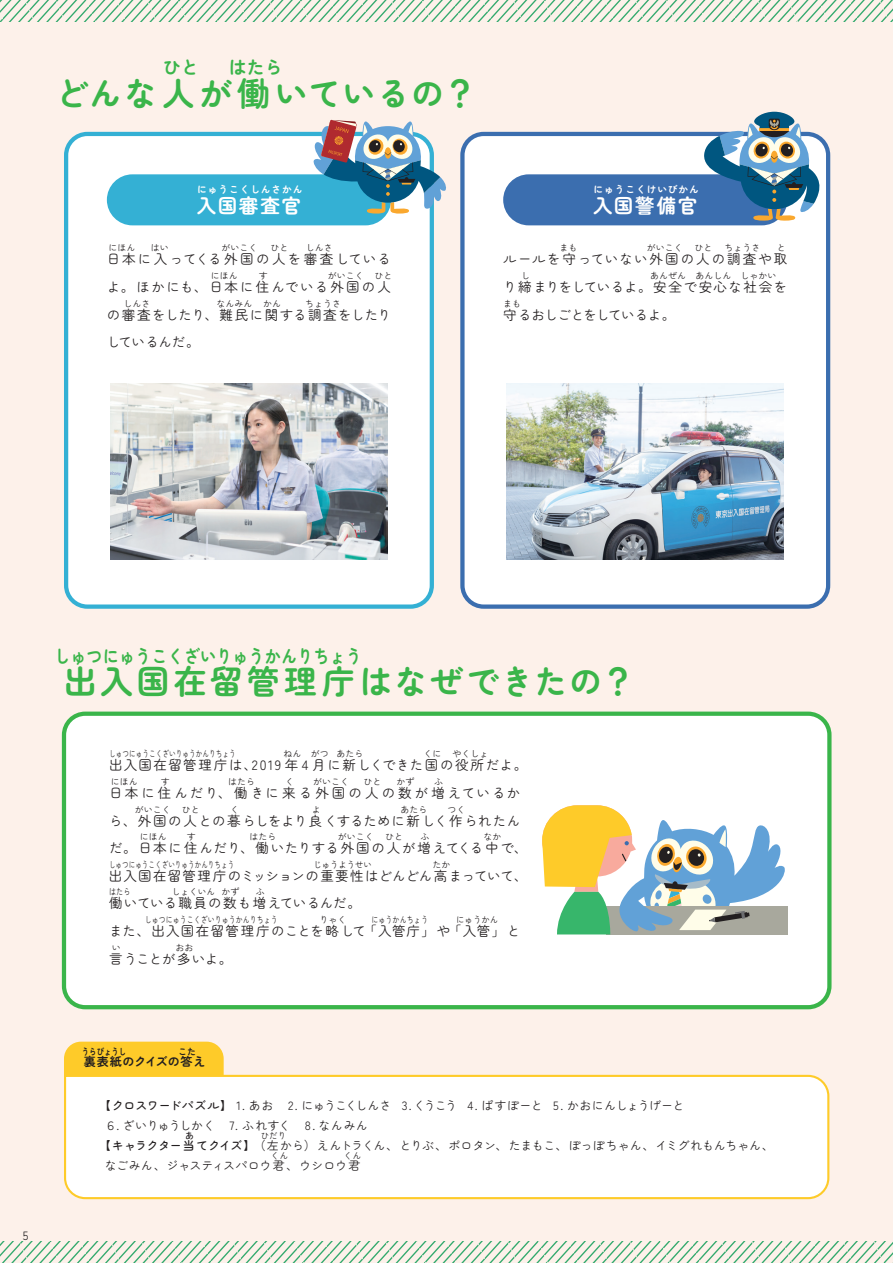
<style>
.page{position:relative;width:893px;height:1263px;background:#fdf1ea}
.page>*{position:absolute;margin:0;border:0;box-sizing:border-box;transform-origin:0 0}
.t1{font:700 33px "Zen Maru Gothic";letter-spacing:.1em;color:#3ab54a}
.t2{font:700 33px "Zen Maru Gothic";letter-spacing:.06em;color:#3ab54a}
.t3{font:700 19.5px "Zen Maru Gothic";letter-spacing:.09em;color:#fff}
.t4{font:700 18px "Zen Maru Gothic";color:#3ab54a;scale:.9 1}
.t5{font:700 18px "Zen Maru Gothic";color:#3ab54a}
.t6{font:13.5px "Zen Maru Gothic";letter-spacing:.1em;color:#231f20}
.t7{font:13.5px "Zen Maru Gothic";letter-spacing:.055em;color:#231f20}
.t8{font:13.5px "Zen Maru Gothic";letter-spacing:.12em;color:#231f20}
.t9{font:13.5px "Zen Maru Gothic";letter-spacing:.065em;color:#231f20}
.t10{font:13.5px "Zen Maru Gothic";letter-spacing:.135em;color:#231f20}
.t11{font:13.5px "Zen Maru Gothic";letter-spacing:.225em;color:#231f20}
.t12{font:13.5px "Zen Maru Gothic";letter-spacing:.18em;color:#231f20}
.t13{font:13.5px "Zen Maru Gothic";letter-spacing:.155em;color:#231f20}
.t14{font:13.5px "Zen Maru Gothic";letter-spacing:.15em;color:#231f20}
.t15{font:13.5px "Zen Maru Gothic";letter-spacing:-.035em;color:#231f20}
.t16{font:13.5px "Zen Maru Gothic";letter-spacing:.005em;color:#231f20}
.t17{font:12px/20.2px "Zen Maru Gothic";letter-spacing:-.015em;color:#231f20}
.t18{font:12px "Zen Maru Gothic";letter-spacing:-.04em;color:#231f20}
.t19{font:12px "Zen Maru Gothic";letter-spacing:.005em;color:#231f20}
.t20{font:700 12px "Zen Maru Gothic";letter-spacing:.06em;color:#231f20}
.t21{font:700 9.75px "Zen Maru Gothic";letter-spacing:.09em;color:#fff}
.t22{font:9px "Zen Maru Gothic";color:#231f20}
.t23{font:9px "Zen Maru Gothic";color:#231f20;scale:.74 1}
.t24{font:9px "Zen Maru Gothic";color:#231f20;scale:.73 1}
.t25{font:9px "Zen Maru Gothic";color:#231f20;scale:.78 1}
.t26{font:9px "Zen Maru Gothic";color:#231f20;scale:.93 1}
.t27{font:9px "Zen Maru Gothic";color:#231f20;scale:.79 1}
.t28{font:700 9px "Zen Maru Gothic";color:#231f20;scale:.82 1}
.t29{font:9px "Zen Maru Gothic";color:#231f20;scale:.96 1}
.t30{font:9px "Zen Maru Gothic";color:#231f20;scale:.94 1}
.t31{font:9px "Zen Maru Gothic";color:#231f20;scale:.8 1}
.t32{font:700 9px "Zen Maru Gothic";color:#231f20}
.t33{font:500 9px "Zen Maru Gothic";color:#231f20}
.s1{font-weight:500}
</style>
<div class="page">
<div style="left:66px;top:134px;width:366px;height:473px;background:#fff;border-radius:21px"></div>
<div style="left:64px;top:132px;width:370px;height:477px;border:4px solid #34b0d4;border-radius:21px"></div>
<div style="left:462px;top:134px;width:366px;height:473px;background:#fff;border-radius:21px"></div>
<div style="left:460px;top:132px;width:370px;height:477px;border:4px solid #3b6eaf;border-radius:21px"></div>
<div style="left:64px;top:714px;width:765px;height:293px;background:#fff;border-radius:21px"></div>
<div style="left:62px;top:711px;width:769px;height:298px;border:4px solid #3ab54a;border-radius:21px"></div>
<div style="left:64px;top:1074px;width:766px;height:126px;background:#fff"></div>
<div style="left:64px;top:1042px;width:160px;height:34px;background:#fecb29"></div>
<div style="left:503px;top:174px;width:284px;height:51px;background:#3b6eaf;border-radius:26px"></div>
<img style="left:507px;top:384px;width:277px;height:176px">
<svg style="left:0;top:0;width:893px;height:21px"></svg>
<svg style="left:0;top:1241px;width:893px;height:22px"></svg>
<div style="left:107px;top:174px;width:284px;height:51px;background:#34b0d4;border-radius:26px"></div>
<img style="left:111px;top:384px;width:276px;height:176px">
<svg style="left:542px;top:805px;width:245px;height:130px"></svg>
<svg style="left:313px;top:120px;width:133px;height:94px"></svg>
<svg style="left:703px;top:112px;width:120px;height:109px"></svg>
<h3 class="t5" style="left:163px;top:57px;width:37px">ひと</h3>
<h3 class="t5" style="left:229px;top:57px;width:55px">はたら</h3>
<h1 class="t2" style="left:55px;top:73px;width:423px">どんな人が働いているの？</h1>
<p class="t21" style="left:197px;top:183px;width:107px">にゅうこくしんさかん</p>
<h2 class="t3" style="left:197px;top:193px;width:106px">入国審査官</h2>
<p class="t21" style="left:594px;top:183px;width:107px">にゅうこくけいびかん</p>
<h2 class="t3" style="left:593px;top:193px;width:106px">入国警備官</h2>
<p class="t22" style="left:108px;top:243px;width:28px">にほん</p>
<p class="t22" style="left:151px;top:243px;width:19px">はい</p>
<p class="t22" style="left:222px;top:243px;width:37px">がいこく</p>
<p class="t22" style="left:270px;top:243px;width:19px">ひと</p>
<p class="t22" style="left:306px;top:243px;width:28px">しんさ</p>
<h3 class="t13" style="left:107px;top:279px;width:286px">よ。ほかにも、日本に住んでいる外国の人</h3>
<h3 class="t12" style="left:107px;top:251px;width:286px">日本に入ってくる外国の人を審査している</h3>
<p class="t22" style="left:211px;top:270px;width:28px">にほん</p>
<p class="t22" style="left:259px;top:270px;width:10px">す</p>
<p class="t22" style="left:328px;top:270px;width:37px">がいこく</p>
<p class="t22" style="left:374px;top:270px;width:19px">ひと</p>
<h3 class="t6" style="left:107px;top:307px;width:286px">の審査をしたり、難民に関する調査をしたり</h3>
<p class="t22" style="left:123px;top:298px;width:28px">しんさ</p>
<p class="t22" style="left:217px;top:298px;width:37px">なんみん</p>
<p class="t22" style="left:263px;top:298px;width:19px">かん</p>
<p class="t22" style="left:305px;top:298px;width:37px">ちょうさ</p>
<h3 class="t6" style="left:107px;top:334px;width:94px">しているんだ。</h3>
<p class="t22" style="left:559px;top:243px;width:19px">まも</p>
<p class="t22" style="left:647px;top:243px;width:37px">がいこく</p>
<p class="t22" style="left:695px;top:243px;width:19px">ひと</p>
<p class="t22" style="left:724px;top:243px;width:37px">ちょうさ</p>
<p class="t22" style="left:777px;top:243px;width:10px">と</p>
<h3 class="t6" style="left:503px;top:279px;width:286px">り締まりをしているよ。安全で安心な社会を</h3>
<h3 class="t14" style="left:503px;top:251px;width:286px">ルールを守っていない外国の人の調査や取</h3>
<p class="t22" style="left:521px;top:270px;width:10px">し</p>
<p class="t22" style="left:650px;top:270px;width:37px">あんぜん</p>
<p class="t22" style="left:695px;top:270px;width:37px">あんしん</p>
<p class="t22" style="left:741px;top:270px;width:37px">しゃかい</p>
<h3 class="t15" style="left:503px;top:307px;width:173px">守るおしごとをしているよ。</h3>
<p class="t22" style="left:503px;top:298px;width:19px">まも</p>
<h3 class="t4" style="left:54px;top:645px;width:344px">しゅつにゅうこくざいりゅうかんりちょう</h3>
<h1 class="t1" style="left:64px;top:661px;width:572px">出入国在留管理庁はなぜできたの？</h1>
<p class="t23" style="left:109px;top:749px;width:173px">しゅつにゅうこくざいりゅうかんりちょう</p>
<p class="t22" style="left:283px;top:749px;width:19px">ねん</p>
<p class="t22" style="left:311px;top:749px;width:19px">がつ</p>
<p class="t22" style="left:337px;top:749px;width:28px">あたら</p>
<p class="t22" style="left:423px;top:749px;width:19px">くに</p>
<p class="t22" style="left:452px;top:749px;width:37px">やくしょ</p>
<h3 class="t11" style="left:109px;top:785px;width:413px">日本に住んだり、働きに来る外国の人の数が増えているか</h3>
<h3 class="t8" style="left:109px;top:757px;width:420px">出入国在留管理庁は、2019 年4 月に新しくできた国の役所だよ。</h3>
<p class="t22" style="left:111px;top:776px;width:28px">にほん</p>
<p class="t22" style="left:161px;top:776px;width:10px">す</p>
<p class="t22" style="left:228px;top:776px;width:28px">はたら</p>
<p class="t22" style="left:285px;top:776px;width:10px">く</p>
<p class="t22" style="left:313px;top:776px;width:37px">がいこく</p>
<p class="t22" style="left:363px;top:776px;width:19px">ひと</p>
<p class="t22" style="left:397px;top:776px;width:19px">かず</p>
<p class="t22" style="left:434px;top:776px;width:10px">ふ</p>
<h3 class="t9" style="left:109px;top:812px;width:413px">ら、外国の人との暮らしをより良くするために新しく作られたん</h3>
<p class="t22" style="left:135px;top:804px;width:37px">がいこく</p>
<p class="t22" style="left:182px;top:804px;width:19px">ひと</p>
<p class="t22" style="left:230px;top:804px;width:10px">く</p>
<p class="t22" style="left:312px;top:804px;width:10px">よ</p>
<p class="t22" style="left:400px;top:804px;width:28px">あたら</p>
<p class="t22" style="left:448px;top:804px;width:19px">つく</p>
<h3 class="t10" style="left:109px;top:840px;width:420px">だ。日本に住んだり、働いたりする外国の人が増えてくる中で、</h3>
<p class="t22" style="left:140px;top:831px;width:28px">にほん</p>
<p class="t22" style="left:187px;top:831px;width:11px">す</p>
<p class="t22" style="left:249px;top:831px;width:28px">はたら</p>
<p class="t22" style="left:338px;top:831px;width:37px">がいこく</p>
<p class="t22" style="left:385px;top:831px;width:19px">ひと</p>
<p class="t22" style="left:420px;top:831px;width:10px">ふ</p>
<p class="t22" style="left:483px;top:831px;width:19px">なか</p>
<h3 class="t7" style="left:109px;top:868px;width:420px">出入国在留管理庁のミッションの重要性はどんどん高まっていて、</h3>
<p class="t24" style="left:109px;top:859px;width:173px">しゅつにゅうこくざいりゅうかんりちょう</p>
<p class="t26" style="left:314px;top:859px;width:64px">じゅうようせい</p>
<p class="t22" style="left:432px;top:859px;width:19px">たか</p>
<h3 class="t7" style="left:109px;top:895px;width:254px">働いている職員の数も増えているんだ。</h3>
<p class="t31" style="left:109px;top:887px;width:29px">はたら</p>
<p class="t29" style="left:172px;top:887px;width:46px">しょくいん</p>
<p class="t22" style="left:222px;top:887px;width:19px">かず</p>
<p class="t22" style="left:256px;top:887px;width:10px">ふ</p>
<h3 class="t6" style="left:109px;top:923px;width:413px">また、出入国在留管理庁のことを略して「入管庁」や「入管」と</h3>
<p class="t25" style="left:145px;top:914px;width:172px">しゅつにゅうこくざいりゅうかんりちょう</p>
<p class="t22" style="left:319px;top:914px;width:28px">りゃく</p>
<p class="t27" style="left:371px;top:914px;width:73px">にゅうかんちょう</p>
<p class="t30" style="left:456px;top:914px;width:47px">にゅうかん</p>
<h3 class="t16" style="left:109px;top:951px;width:125px">言うことが多いよ。</h3>
<p class="t22" style="left:112px;top:942px;width:10px">い</p>
<p class="t22" style="left:176px;top:942px;width:19px">おお</p>
<h3 class="t17" style="left:23px;top:1225px;width:7px">5</h3>
<p class="t28" style="left:82px;top:1046px;width:56px">うらびょうし</p>
<p class="t32" style="left:178px;top:1046px;width:20px">こた</p>
<h3 class="t20" style="left:84px;top:1054px;width:123px">裏表紙のクイズの答え</h3>
<h3 class="t18" style="left:99px;top:1098px;width:587px"><span class="s1">【クロスワードパズル】</span> 1. あお 2. にゅうこくしんさ 3. くうこう 4. ぱすぽーと 5. かおにんしょうげーと</h3>
<h3 class="t17" style="left:99px;top:1115px;width:677px;text-indent:6px">６. ざいりゅうしかく　7. ふれすく　8. なんみん<br><span class="s1">【キャラクター当てクイズ】</span>（左から）えんトラくん、とりぶ、ポロタン、たまもこ、ぽっぽちゃん、イミグれもんちゃん、</h3>
<p class="t33" style="left:185px;top:1130px;width:10px">あ</p>
<p class="t26" style="left:261px;top:1130px;width:29px">ひだり</p>
<h3 class="t19" style="left:105px;top:1159px;width:257px">なごみん、ジャスティスパロウ君、ウシロウ君</h3>
<p class="t22" style="left:270px;top:1150px;width:19px">くん</p>
<p class="t22" style="left:344px;top:1150px;width:19px">くん</p>
</div>
